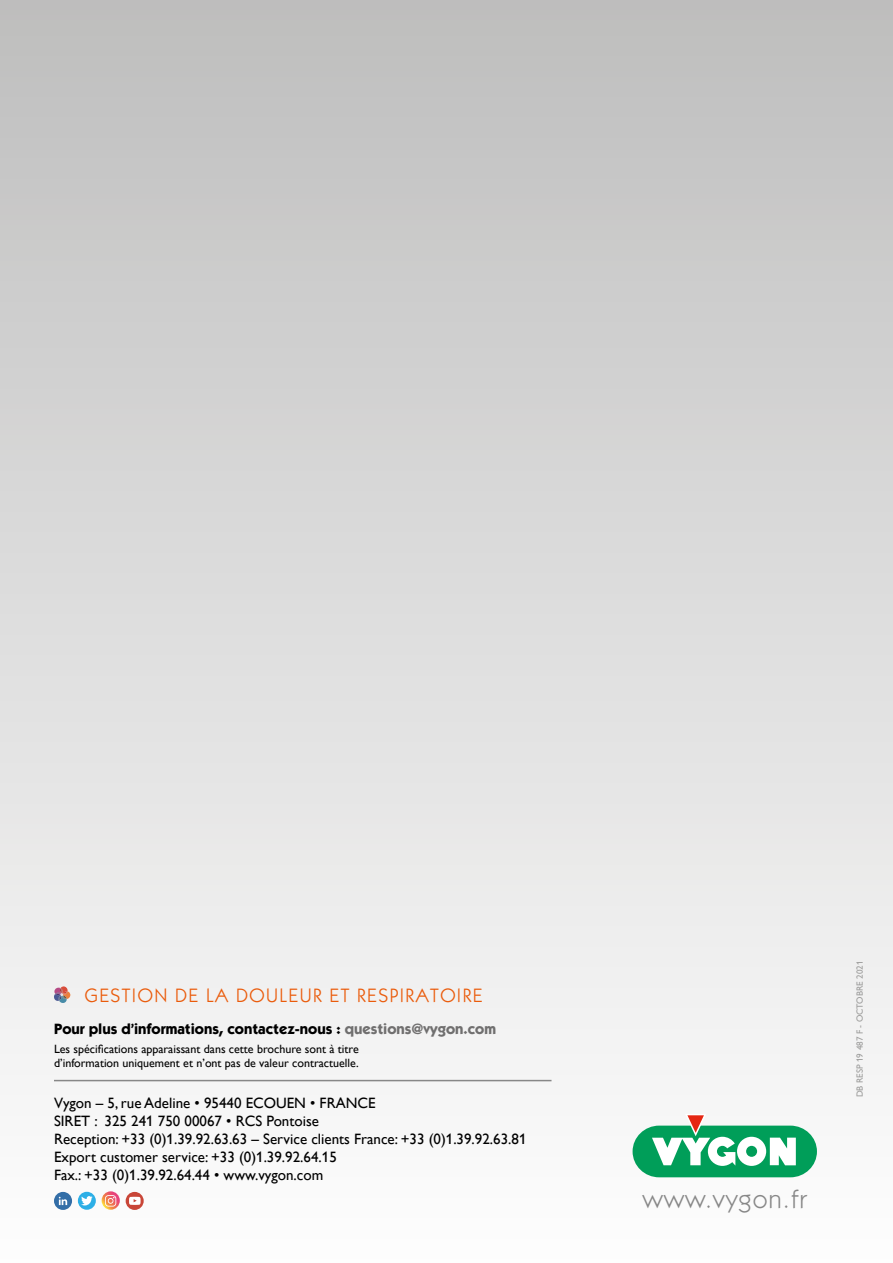
<style>
.page{position:relative;width:893px;height:1263px;background:#fff}
.page>*{position:absolute;margin:0;border:0;box-sizing:border-box;transform-origin:0 0}
.t1{font:25.5px "ITC Kabel Std";letter-spacing:.06em;color:#878787}
.t2{font:19.5px "ITC Kabel Std";letter-spacing:.075em;color:#ea5b0b}
.t3{font:15px/18px "Gill Alt One";color:#000}
.t4{font:700 15px "ITC Kabel Std";color:#000}
.t5{font:12px/14.4px "Gill Alt One";color:#000}
.t6{font:9px "Gill Alt One";color:#9d9d9c}
.s1{color:#706f6f}
</style>
<div class="page">
<div style="left:0;top:0;width:893px;height:1263px;background:linear-gradient(to bottom,#bebebe,#fefefe)"></div>
<svg style="left:633px;top:1114px;width:184px;height:63px"></svg>
<svg style="left:54px;top:986px;width:16px;height:17px"></svg>
<hr style="left:54px;top:1080px;width:497px;height:1px;background:#878787">
<svg style="left:54px;top:1192px;width:18px;height:18px"></svg>
<svg style="left:59px;top:1197px;width:8px;height:8px"></svg>
<div style="left:78px;top:1192px;width:18px;height:18px;background:#2dafe6;border-radius:50%"></div>
<svg style="left:81px;top:1196px;width:12px;height:9px"></svg>
<div style="left:126px;top:1192px;width:18px;height:18px;background:#c94638;border-radius:50%"></div>
<svg style="left:129px;top:1197px;width:12px;height:8px"></svg>
<svg style="left:102px;top:1191px;width:18px;height:19px"></svg>
<svg style="left:105px;top:1195px;width:11px;height:11px"></svg>
<h2 class="t2" style="left:85px;top:984px;width:399px">GESTION DE LA DOULEUR ET RESPIRATOIRE</h2>
<p class="t4" style="left:54px;top:1019px;width:444px">Pour plus d’informations, contactez-nous : <span class="s1">questions@vygon.com</span></p>
<p class="t5" style="left:54px;top:1041px;width:306px">Les spécifications apparaissant dans cette brochure sont à titre d’information uniquement et n’ont pas de valeur contractuelle.</p>
<p class="t3" style="left:54px;top:1094px;width:474px">Vygon – 5, rue Adeline • 95440 ECOUEN • FRANCE<br>SIRET : 325 241 750 00067 • RCS Pontoise<br>Reception: +33 (0)1.39.92.63.63 – Service clients France: +33 (0)1.39.92.63.81<br>Export customer service: +33 (0)1.39.92.64.15<br>Fax.: +33 (0)1.39.92.64.44 • www.vygon.com</p>
<h1 class="t1" style="left:643px;top:1185px;width:166px">www.vygon.fr</h1>
<p class="t6" style="left:855px;top:1097px;width:138px;rotate:-90deg">DB RESP 19 487 F - OCTOBRE 2021</p>
</div>
